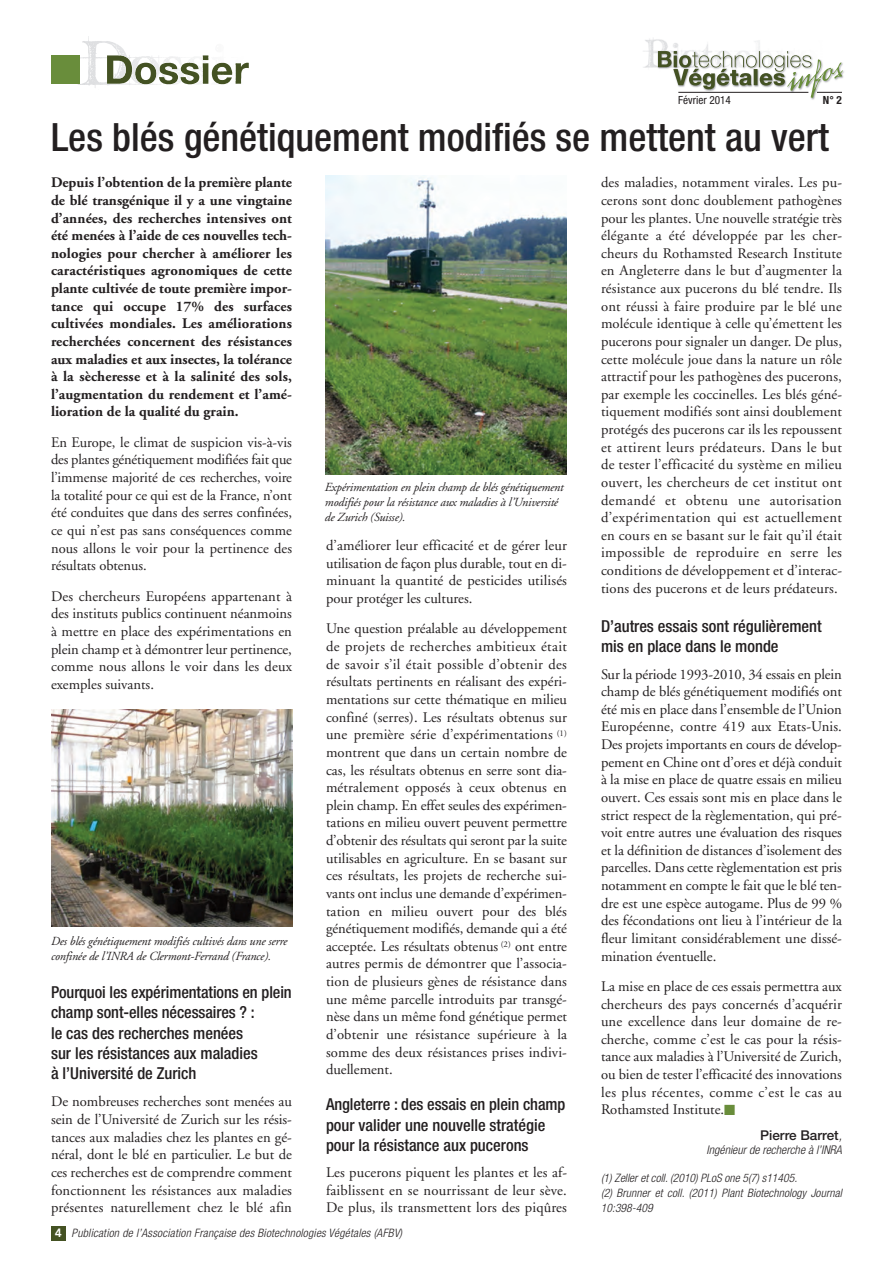
<style>
.page{position:relative;width:893px;height:1263px;background:#fff}
.page>*{position:absolute;margin:0;border:0;box-sizing:border-box;transform-origin:0 0}
.t1{font:500 condensed 39px "Helvetica Neue";color:#231f20}
.t2{font:500 condensed 16.5px/20.2px "Helvetica Neue";color:#231f20}
.t3{font:14.7px/17.5px "Adobe Garamond";letter-spacing:.01em;color:#231f20;text-align:justify}
.t4{font:700 14.7px/17.5px "Adobe Garamond";color:#231f20;text-align:justify}
.t5{font:500 13.5px "Helvetica Neue";color:#231f20}
.t6{font:italic 12.3px/14.9px "Adobe Garamond";letter-spacing:-.01em;color:#231f20}
.t7{font:italic 300 condensed 12px "Helvetica Neue";color:#231f20}
.t8{font:800 12px "Avenir";color:#fff}
.t9{font:italic 300 condensed 11.7px/15px "Helvetica Neue";letter-spacing:.02em;color:#231f20}
.t10{font:condensed 11.25px "Helvetica Neue";color:#231f20}
.t11{font:700 condensed 11.25px "Helvetica Neue";color:#231f20}
.s1{color:#698d3b}
.s2{font-weight:300;font-style:italic;font-stretch:condensed}
</style>
<div class="page">
<div style="left:51px;top:1225px;width:15px;height:15px;background:#445223"></div>
<div style="left:51px;top:56px;width:29px;height:28px;background:#698d3b"></div>
<img style="left:78px;top:80px;width:29px;height:8px">
<svg style="left:107px;top:55px;width:142px;height:30px"></svg>
<img style="left:643px;top:38px;width:201px;height:62px">
<img style="left:658px;top:51px;width:153px;height:21px">
<img style="left:673px;top:69px;width:112px;height:20px">
<img style="left:787px;top:72px;width:25px;height:19px">
<hr style="left:678px;top:92px;width:130px;height:1px;background:#231f20">
<svg style="left:817px;top:92px;width:25px;height:1px"></svg>
<img style="left:51px;top:709px;width:241px;height:217px">
<img style="left:325px;top:176px;width:242px;height:298px">
<p class="t10" style="left:678px;top:96px;width:54px">Février 2014</p>
<p class="t11" style="left:823px;top:96px;width:21px">N° 2</p>
<h1 class="t1" style="left:51px;top:123px;width:779px">Les blés génétiquement modifiés se mettent au vert</h1>
<p class="t4" style="left:51px;top:175px;width:242px">Depuis l’obtention de la première plante de blé transgénique il y a une vingtaine d’années, des recherches intensives ont été menées à l’aide de ces nouvelles tech&shy;nologies pour chercher à améliorer les caractéristiques agronomiques de cette plante cultivée de toute première impor&shy;tance qui occupe 17% des surfaces cultivées mondiales. Les améliorations recherchées concernent des résistances aux maladies et aux insectes, la tolérance à la sècheresse et à la salinité des sols, l’augmentation du rendement et l’amé&shy;lioration de la qualité du grain.</p>
<p class="t3" style="left:51px;top:435px;width:242px">En Europe, le climat de suspicion vis-à-vis des plantes génétiquement modifiées fait que l’immense majorité de ces recherches, voire la totalité pour ce qui est de la France, n’ont été conduites que dans des serres confinées, ce qui n’est pas sans conséquences comme nous allons le voir pour la pertinence des résultats obtenus.</p>
<p class="t3" style="left:51px;top:588px;width:242px">Des chercheurs Européens appartenant à des instituts publics continuent néanmoins à mettre en place des expérimentations en plein champ et à démontrer leur pertinence, comme nous allons le voir dans les deux exemples suivants.</p>
<p class="t6" style="left:51px;top:935px;width:238px">Des blés génétiquement modifiés cultivés dans une serre confinée de l’INRA de Clermont-Ferrand (France).</p>
<p class="t2" style="left:51px;top:984px;width:242px">Pourquoi les expérimentations en plein champ sont-elles nécessaires ? :<br>le cas des recherches menées<br>sur les résistances aux maladies<br>à l’Université de Zurich</p>
<p class="t3" style="left:51px;top:1094px;width:242px">De nombreuses recherches sont menées au sein de l’Université de Zurich sur les résis&shy;tances aux maladies chez les plantes en gé&shy;néral, dont le blé en particulier. Le but de ces recherches est de comprendre comment fonctionnent les résistances aux maladies présentes naturellement chez le blé afin</p>
<p class="t6" style="left:325px;top:481px;width:240px">Expérimentation en plein champ de blés génétiquement modifiés pour la résistance aux maladies à l’Université de Zurich (Suisse).</p>
<p class="t3" style="left:326px;top:538px;width:242px">d’améliorer leur efficacité et de gérer leur utilisation de façon plus durable, tout en di&shy;minuant la quantité de pesticides utilisés pour protéger les cultures.</p>
<p class="t3" style="left:326px;top:621px;width:242px">Une question préalable au développement de projets de recherches ambitieux était de savoir s’il était possible d’obtenir des résultats pertinents en réalisant des expéri&shy;mentations sur cette thématique en milieu confiné (serres). Les résultats obtenus sur une première série d’expérimentations <sup>(1) </sup>montrent que dans un certain nombre de cas, les résultats obtenus en serre sont dia&shy;métralement opposés à ceux obtenus en plein champ. En effet seules des expérimen&shy;tations en milieu ouvert peuvent permettre d’obtenir des résultats qui seront par la suite utilisables en agriculture. En se basant sur ces résultats, les projets de recherche sui&shy;vants ont inclus une demande d’expérimen&shy;tation en milieu ouvert pour des blés génétiquement modifiés, demande qui a été acceptée. Les résultats obtenus <sup>(2)</sup> ont entre autres permis de démontrer que l’associa&shy;tion de plusieurs gènes de résistance dans une même parcelle introduits par transgé&shy;nèse dans un même fond génétique permet d’obtenir une résistance supérieure à la somme des deux résistances prises indivi&shy;duellement.</p>
<p class="t2" style="left:326px;top:1096px;width:241px">Angleterre : des essais en plein champ pour valider une nouvelle stratégie pour la résistance aux pucerons</p>
<p class="t3" style="left:326px;top:1165px;width:243px">Les pucerons piquent les plantes et les af&shy;faiblissent en se nourrissant de leur sève.<br>De plus, ils transmettent lors des piqûres</p>
<p class="t8" style="left:55px;top:1228px;width:9px">4</p>
<p class="t9" style="left:72px;top:1226px;width:332px">Publication de l’Association Française des Biotechnologies Végétales (AFBV)</p>
<p class="t3" style="left:601px;top:175px;width:243px">des maladies, notamment virales. Les pu&shy;cerons sont donc doublement pathogènes pour les plantes. Une nouvelle stratégie très élégante a été développée par les cher&shy;cheurs du Rothamsted Research Institute en Angleterre dans le but d’augmenter la résistance aux pucerons du blé tendre. Ils ont réussi à faire produire par le blé une molécule identique à celle qu’émettent les pucerons pour signaler un danger. De plus, cette molécule joue dans la nature un rôle attractif pour les pathogènes des pucerons, par exemple les coccinelles. Les blés géné&shy;tiquement modifiés sont ainsi doublement protégés des pucerons car ils les repoussent et attirent leurs prédateurs. Dans le but de tester l’efficacité du système en milieu ouvert, les chercheurs de cet institut ont demandé et obtenu une autorisation d’expérimentation qui est actuellement en cours en se basant sur le fait qu’il était impossible de reproduire en serre les conditions de développement et d’interac&shy;tions des pucerons et de leurs prédateurs.</p>
<p class="t2" style="left:601px;top:618px;width:222px">D’autres essais sont régulièrement mis en place dans le monde</p>
<p class="t3" style="left:601px;top:666px;width:243px">Sur la période 1993-2010, 34 essais en plein champ de blés génétiquement modifiés ont été mis en place dans l’ensemble de l’Union Européenne, contre 419 aux Etats-Unis.<br>Des projets importants en cours de dévelop&shy;pement en Chine ont d’ores et déjà conduit à la mise en place de quatre essais en milieu ouvert. Ces essais sont mis en place dans le strict respect de la règlementation, qui pré&shy;voit entre autres une évaluation des risques et la définition de distances d’isolement des parcelles. Dans cette règlementation est pris notamment en compte le fait que le blé ten&shy;dre est une espèce autogame. Plus de 99 % des fécondations ont lieu à l’intérieur de la fleur limitant considérablement une dissé&shy;mination éventuelle.</p>
<p class="t3" style="left:601px;top:979px;width:242px">La mise en place de ces essais permettra aux chercheurs des pays concernés d’acquérir une excellence dans leur domaine de re&shy;cherche, comme c’est le cas pour la résis&shy;tance aux maladies à l’Université de Zurich, ou bien de tester l’efficacité des innovations les plus récentes, comme c’est le cas au Rothamsted Institute.<span class="s1">■</span></p>
<p class="t5" style="left:760px;top:1130px;width:86px">Pierre Barret<span class="s2">,</span></p>
<p class="t7" style="left:707px;top:1145px;width:137px">Ingénieurde recherche à l’INRA</p>
<p class="t9" style="left:601px;top:1172px;width:245px">(1) Zelleretcoll.(2010) PLoS one 5(7) s11405.<br>(2) Brunner et coll. (2011) Plant Biotechnology Journal<br>10:398-409</p>
</div>
